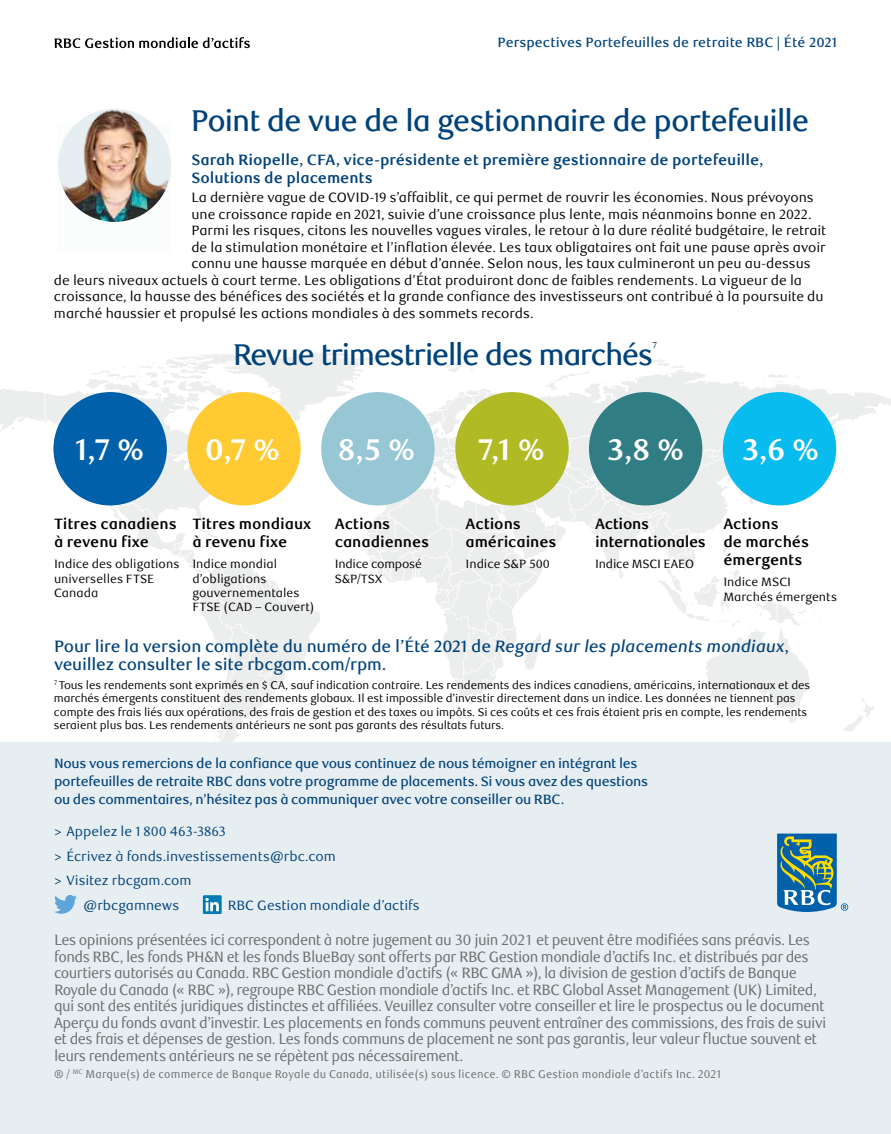
<style>
.page{position:relative;width:891px;height:1134px;background:#fff}
.page>*{position:absolute;margin:0;border:0;box-sizing:border-box;transform-origin:0 0}
.t1{font:500 30px "RBC Display";letter-spacing:-.025em;color:#00427a}
.t2{font:700 30px "RBC Text";color:#fff}
.t3{font:500 16.5px/18px "RBC Text";letter-spacing:-.015em;color:#00427a}
.t4{font:15px/16.5px "RBC Text Tabular Cond";letter-spacing:-.04em;color:#6d6e71}
.t5{font:700 15px/18px "RBC Text";letter-spacing:-.01em;color:#000}
.t6{font:700 15px/18px "RBC Text";letter-spacing:-.005em;color:#00427a}
.t7{font:13.5px "RBC Text";color:#000}
.t8{font:500 13.5px/18px "RBC Text";letter-spacing:-.02em;color:#00427a}
.t9{font:13.5px "RBC Text";color:#00427a}
.t10{font:500 13.5px "RBC Text";color:#00427a}
.t11{font:12px/14.4px "RBC Text";color:#000}
.t12{font:11.25px/13.5px "RBC Text";letter-spacing:-.01em;color:#000}
.t13{font:11.25px "RBC Text Cond";letter-spacing:.015em;color:#6d6e71}
.t14{font:500 8.7px "RBC Display";color:#00427a}
.s1{font-style:italic}
</style>
<div class="page">
<svg style="left:0;top:352px;width:891px;height:390px"></svg>
<div style="left:58px;top:124px;width:113px;height:129px;background:#fbfdfd"></div>
<img style="left:58px;top:109px;width:113px;height:113px;border-radius:57px">
<div style="left:53px;top:392px;width:114px;height:113px;background:#0060a9;border-radius:50%"></div>
<div style="left:187px;top:392px;width:114px;height:113px;background:#ffca32;border-radius:50%"></div>
<div style="left:321px;top:392px;width:114px;height:113px;background:#97c6d5;border-radius:50%"></div>
<div style="left:455px;top:392px;width:114px;height:113px;background:#b0ba25;border-radius:50%"></div>
<div style="left:589px;top:392px;width:113px;height:113px;background:#307d84;border-radius:50%"></div>
<div style="left:723px;top:392px;width:113px;height:113px;background:#09bcef;border-radius:50%"></div>
<svg style="left:54px;top:37px;width:196px;height:11px"></svg>
<div style="left:0;top:742px;width:891px;height:392px;background:#e7eef1"></div>
<svg style="left:777px;top:834px;width:71px;height:78px"></svg>
<svg style="left:54px;top:895px;width:23px;height:19px"></svg>
<div style="left:203px;top:895px;width:19px;height:19px;background:#017bb6"></div>
<svg style="left:205px;top:898px;width:17px;height:14px"></svg>
<p class="t10" style="left:498px;top:34px;width:341px">Perspectives Portefeuilles de retraite RBC | Été 2021</p>
<h1 class="t1" style="left:191px;top:103px;width:619px">Point de vue de la gestionnaire de portefeuille</h1>
<p class="t6" style="left:191px;top:151px;width:574px">Sarah Riopelle, CFA, vice-présidente et première gestionnaire de portefeuille,<br>Solutions de placements</p>
<p class="t7" style="left:191px;top:190px;width:624px">La dernière vague de COVID-19 s’affaiblit, ce qui permet de rouvrir les économies. Nous prévoyons</p>
<p class="t7" style="left:191px;top:206px;width:622px">une croissance rapide en 2021, suivie d’une croissance plus lente, mais néanmoins bonne en 2022.</p>
<p class="t7" style="left:191px;top:223px;width:636px">Parmi les risques, citons les nouvelles vagues virales, le retour à la dure réalité budgétaire, le retrait</p>
<p class="t7" style="left:191px;top:239px;width:636px">de la stimulation monétaire et l’inflation élevée. Les taux obligataires ont fait une pause après avoir</p>
<p class="t7" style="left:191px;top:256px;width:621px">connu une hausse marquée en début d’année. Selon nous, les taux culmineront un peu au-dessus</p>
<p class="t7" style="left:54px;top:272px;width:750px">de leurs niveaux actuels à court terme. Les obligations d’État produiront donc de faibles rendements. La vigueur de la</p>
<p class="t7" style="left:54px;top:289px;width:771px">croissance, la hausse des bénéfices des sociétés et la grande confiance des investisseurs ont contribué à la poursuite du</p>
<p class="t7" style="left:54px;top:305px;width:481px">marché haussier et propulsé les actions mondiales à des sommets records.</p>
<h1 class="t1" style="left:233px;top:337px;width:421px">Revue trimestrielle des marchés</h1>
<p class="t14" style="left:653px;top:340px;width:6px">7</p>
<h1 class="t2" style="left:75px;top:432px;width:71px">1,7 %</h1>
<h1 class="t2" style="left:205px;top:432px;width:77px">0,7 %</h1>
<h1 class="t2" style="left:338px;top:432px;width:79px">8,5 %</h1>
<h1 class="t2" style="left:478px;top:432px;width:69px">7,1 %</h1>
<h1 class="t2" style="left:608px;top:432px;width:78px">3,8 %</h1>
<h1 class="t2" style="left:743px;top:432px;width:78px">3,6 %</h1>
<p class="t5" style="left:54px;top:515px;width:124px">Titres canadiens à revenu fixe</p>
<p class="t11" style="left:54px;top:557px;width:127px">Indice des obligations universelles FTSE<br>Canada</p>
<p class="t5" style="left:192px;top:515px;width:120px">Titres mondiaux à revenu fixe</p>
<p class="t11" style="left:192px;top:557px;width:124px">Indice mondial d’obligations gouvernementales<br>FTSE (CAD – Couvert)</p>
<p class="t5" style="left:335px;top:515px;width:96px">Actions canadiennes</p>
<p class="t11" style="left:335px;top:557px;width:89px">Indice composé<br>S&amp;P/TSX</p>
<p class="t5" style="left:465px;top:515px;width:93px">Actions américaines</p>
<p class="t11" style="left:465px;top:557px;width:86px">Indice S&amp;P 500</p>
<p class="t5" style="left:595px;top:515px;width:112px">Actions internationales</p>
<p class="t11" style="left:595px;top:557px;width:100px">Indice MSCI EAEO</p>
<p class="t5" style="left:723px;top:515px;width:87px">Actions<br>de marchés émergents</p>
<p class="t11" style="left:723px;top:575px;width:115px">Indice MSCI<br>Marchés émergents</p>
<p class="t3" style="left:54px;top:638px;width:737px">Pour lire la version complète du numéro de l’Été 2021 de <span class="s1">Regard sur les placements mondiaux</span>, veuillez consulter le site rbcgam.com/rpm.</p>
<p class="t12" style="left:54px;top:678px;width:758px"><sup>7</sup> Tous les rendements sont exprimés en $ CA, sauf indication contraire. Les rendements des indices canadiens, américains, internationaux et des marchés émergents constituent des rendements globaux. Il est impossible d’investir directement dans un indice. Les données ne tiennent pas compte des frais liés aux opérations, des frais de gestion et des taxes ou impôts. Si ces coûts et ces frais étaient pris en compte, les rendements seraient plus bas. Les rendements antérieurs ne sont pas garants des résultats futurs.</p>
<p class="t8" style="left:54px;top:755px;width:596px">Nous vous remercions de la confiance que vous continuez de nous témoigner en intégrant les portefeuilles de retraite RBC dans votre programme de placements. Si vous avez des questions ou des commentaires, n’hésitez pas à communiquer avec votre conseiller ou RBC.</p>
<p class="t9" style="left:54px;top:823px;width:174px">&gt; Appelez le 1 800 463-3863</p>
<p class="t9" style="left:54px;top:848px;width:283px">&gt; Écrivez à fonds.investissements@rbc.com</p>
<p class="t9" style="left:54px;top:873px;width:139px">&gt; Visitez rbcgam.com</p>
<p class="t9" style="left:83px;top:897px;width:98px">@rbcgamnews</p>
<p class="t9" style="left:228px;top:897px;width:194px">RBC Gestion mondiale d’actifs</p>
<p class="t4" style="left:54px;top:932px;width:774px">Les opinions présentées ici correspondent à notre jugement au 30 juin 2021 et peuvent être modifiées sans préavis. Les fonds RBC, les fonds PH&amp;N et les fonds BlueBay sont offerts par RBC Gestion mondiale d’actifs Inc. et distribués par des courtiers autorisés au Canada. RBC Gestion mondiale d’actifs (« RBC GMA »), la division de gestion d’actifs de Banque Royale du Canada (« RBC »), regroupe RBC Gestion mondiale d’actifs Inc. et RBC Global Asset Management (UK) Limited, qui sont des entités juridiques distinctes et affiliées. Veuillez consulter votre conseiller et lire le prospectus ou le document Aperçu du fonds avant d’investir. Les placements en fonds communs peuvent entraîner des commissions, des frais de suivi et des frais et dépenses de gestion. Les fonds communs de placement ne sont pas garantis, leur valeur fluctue souvent et leurs rendements antérieurs ne se répètent pas nécessairement.</p>
<p class="t13" style="left:54px;top:1068px;width:669px">® / <sup>MC</sup> Marque(s) de commerce de Banque Royale du Canada, utilisée(s) sous licence. © RBC Gestion mondiale d’actifs Inc. 2021</p>
</div>
